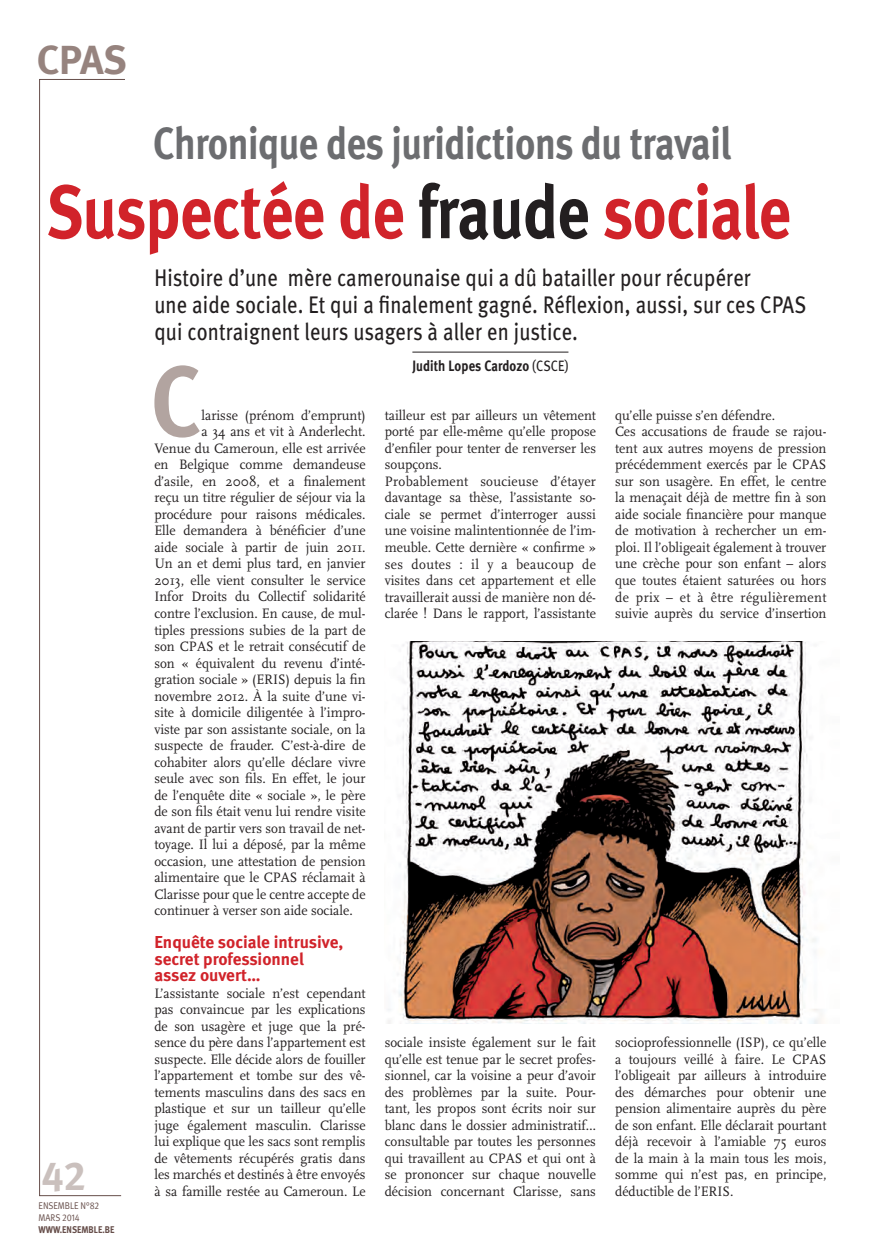
<style>
.page{position:relative;width:894px;height:1259px;background:#fff}
.page>*{position:absolute;margin:0;border:0;box-sizing:border-box;transform-origin:0 0}
.t1{font:700 100.05px "Meta";color:#b2a4a0;scale:.9 1}
.t2{font:700 75px "Meta";letter-spacing:-.01em;color:#d1232a;scale:.85 1}
.t3{font:700 45px "Meta";letter-spacing:-.01em;color:#6c6d70;scale:.85 1}
.t4{font:700 40.5px "Meta";color:#96837e}
.t5{font:40.5px "Meta Bold Expert";color:#cac0bd}
.t6{font:24px/27px "Meta";letter-spacing:.01em;color:#231f20;scale:.85 1}
.t7{font:700 17.25px/16.5px "Meta";color:#d1232a}
.t8{font:700 15px "Meta";letter-spacing:.01em;color:#231f20;scale:.85 1}
.t9{font:14.25px/16.5px "Scala";color:#231f20;text-align:justify;scale:.95 1}
.t10{font:700 9.75px/12px "Meta";color:#664e4a;scale:.9 1}
.s1{color:#231f20}
.s2{font-family:"Meta Normal";font-weight:400}
.s3{font-family:"Meta Normal Expert";font-weight:400}
.s4{font-weight:400}
</style>
<div class="page">
<svg style="left:39px;top:79px;width:86px;height:1116px"></svg>
<hr style="left:412px;top:352px;width:156px;height:1px;background:#231f20">
<img style="left:388px;top:641px;width:434px;height:382px">
<p class="t4" style="left:37px;top:36px;width:92px">CPAS</p>
<p class="t3" style="left:153px;top:116px;width:681px">Chronique des juridictions du travail</p>
<p class="t2" style="left:46px;top:167px;width:877px">Suspectée de <span class="s1">fraude</span> sociale</p>
<p class="t5" style="left:42px;top:1152px;width:46px">42</p>
<p class="t10" style="left:39px;top:1199px;width:86px"><span class="s2">ENSEMBLE N°</span><span class="s3">82<br></span><span class="s2">MARS</span> <span class="s3">2014 </span>www.ensemble.be</p>
<p class="t6" style="left:154px;top:264px;width:768px">Histoire d’une mère camerounaise qui a dû batailler pour récupérer<br>une aide sociale. Et qui a finalement gagné. Réflexion, aussi, sur ces CPAS qui contraignent leurs usagers à aller en justice.</p>
<p class="t8" style="left:412px;top:357px;width:185px">Judith Lopes Cardozo <span class="s4">(CSCE)</span></p>
<p class="t1" style="left:151px;top:342px;width:58px">C</p>
<p class="t9" style="left:615px;top:407px;width:224px;text-align:left">qu’elle puisse s’en défendre.<br>Ces accusations de fraude se rajou&shy;tent aux autres moyens de pression précédemment exercés par le CPAS sur son usagère. En effet, le centre la menaçait déjà de mettre fin à son aide sociale financière pour manque de motivation à rechercher un em&shy;ploi. Il l’obligeait également à trouver une crèche pour son enfant – alors que toutes étaient saturées ou hors de prix – et à être régulièrement suivie auprès du service d’insertion</p>
<p class="t9" style="left:202px;top:407px;width:174px">larisse (prénom d’emprunt)</p>
<p class="t9" style="left:202px;top:424px;width:174px">a 34 ans et vit à Anderlecht.</p>
<p class="t9" style="left:154px;top:440px;width:224px">Venue du Cameroun, elle est arrivée</p>
<p class="t9" style="left:154px;top:457px;width:224px">en Belgique comme demandeuse</p>
<p class="t9" style="left:154px;top:473px;width:224px">d’asile, en 2008, et a finalement</p>
<p class="t9" style="left:154px;top:490px;width:224px">reçu un titre régulier de séjour via la</p>
<p class="t9" style="left:154px;top:506px;width:224px">procédure pour raisons médicales.</p>
<p class="t9" style="left:154px;top:523px;width:224px">Elle demandera à bénéficier d’une</p>
<p class="t9" style="left:154px;top:539px;width:224px">aide sociale à partir de juin 2011.</p>
<p class="t9" style="left:154px;top:556px;width:224px">Un an et demi plus tard, en janvier</p>
<p class="t9" style="left:154px;top:572px;width:224px">2013, elle vient consulter le service</p>
<p class="t9" style="left:154px;top:589px;width:224px">Infor Droits du Collectif solidarité</p>
<p class="t9" style="left:154px;top:605px;width:224px">contre l’exclusion. En cause, de mul-</p>
<p class="t9" style="left:154px;top:622px;width:224px">tiples pressions subies de la part de</p>
<p class="t9" style="left:154px;top:638px;width:224px">son CPAS et le retrait consécutif de</p>
<p class="t9" style="left:154px;top:655px;width:224px">son « équivalent du revenu d’inté-</p>
<p class="t9" style="left:154px;top:671px;width:224px">gration sociale » (ERIS) depuis la fin</p>
<p class="t9" style="left:154px;top:688px;width:224px">novembre 2012. À la suite d’une vi-</p>
<p class="t9" style="left:154px;top:704px;width:224px">site à domicile diligentée à l’impro-</p>
<p class="t9" style="left:154px;top:721px;width:224px">viste par son assistante sociale, on la</p>
<p class="t9" style="left:154px;top:737px;width:224px">suspecte de frauder. C’est-à-dire de</p>
<p class="t9" style="left:154px;top:754px;width:224px">cohabiter alors qu’elle déclare vivre</p>
<p class="t9" style="left:154px;top:770px;width:224px">seule avec son fils. En effet, le jour</p>
<p class="t9" style="left:154px;top:787px;width:224px">de l’enquête dite « sociale », le père</p>
<p class="t9" style="left:154px;top:803px;width:224px">de son fils était venu lui rendre visite</p>
<p class="t9" style="left:154px;top:820px;width:224px">avant de partir vers son travail de net-</p>
<p class="t9" style="left:154px;top:836px;width:224px">toyage. Il lui a déposé, par la même</p>
<p class="t9" style="left:154px;top:853px;width:224px">occasion, une attestation de pension</p>
<p class="t9" style="left:154px;top:869px;width:224px">alimentaire que le CPAS réclamait à</p>
<p class="t9" style="left:154px;top:886px;width:224px">Clarisse pour que le centre accepte de</p>
<p class="t9" style="left:154px;top:902px;width:210px">continuer à verser son aide sociale.</p>
<p class="t7" style="left:154px;top:933px;width:190px">Enquête sociale intrusive, secret professionnel assez ouvert…</p>
<p class="t9" style="left:154px;top:985px;width:224px">L’assistante sociale n’est cependant pas convaincue par les explications de son usagère et juge que la pré&shy;sence du père dans l’appartement est suspecte. Elle décide alors de fouiller l’appartement et tombe sur des vê&shy;tements masculins dans des sacs en plastique et sur un tailleur qu’elle juge également masculin. Clarisse lui explique que les sacs sont remplis de vêtements récupérés gratis dans les marchés et destinés à être envoyés à sa famille restée au Cameroun. Le</p>
<p class="t9" style="left:385px;top:407px;width:224px;text-align:left">tailleur est par ailleurs un vêtement porté par elle-même qu’elle propose d’enfiler pour tenter de renverser les soupçons.<br>Probablement soucieuse d’étayer davantage sa thèse, l’assistante so&shy;ciale se permet d’interroger aussi une voisine malintentionnée de l’im&shy;meuble. Cette dernière « confirme » ses doutes : il y a beaucoup de visites dans cet appartement et elle travaillerait aussi de manière non dé&shy;clarée ! Dans le rapport, l’assistante</p>
<p class="t9" style="left:615px;top:1034px;width:224px">socioprofessionnelle (ISP), ce qu’elle a toujours veillé à faire. Le CPAS l’obligeait par ailleurs à introduire des démarches pour obtenir une pension alimentaire auprès du père de son enfant. Elle déclarait pourtant déjà recevoir à l’amiable 75 euros de la main à la main tous les mois, somme qui n’est pas, en principe, déductible de l’ERIS.</p>
<p class="t9" style="left:385px;top:1034px;width:224px">sociale insiste également sur le fait qu’elle est tenue par le secret profes&shy;sionnel, car la voisine a peur d’avoir des problèmes par la suite. Pour&shy;tant, les propos sont écrits noir sur blanc dans le dossier administratif… consultable par toutes les personnes qui travaillent au CPAS et qui ont à se prononcer sur chaque nouvelle décision concernant Clarisse, sans</p>
</div>
